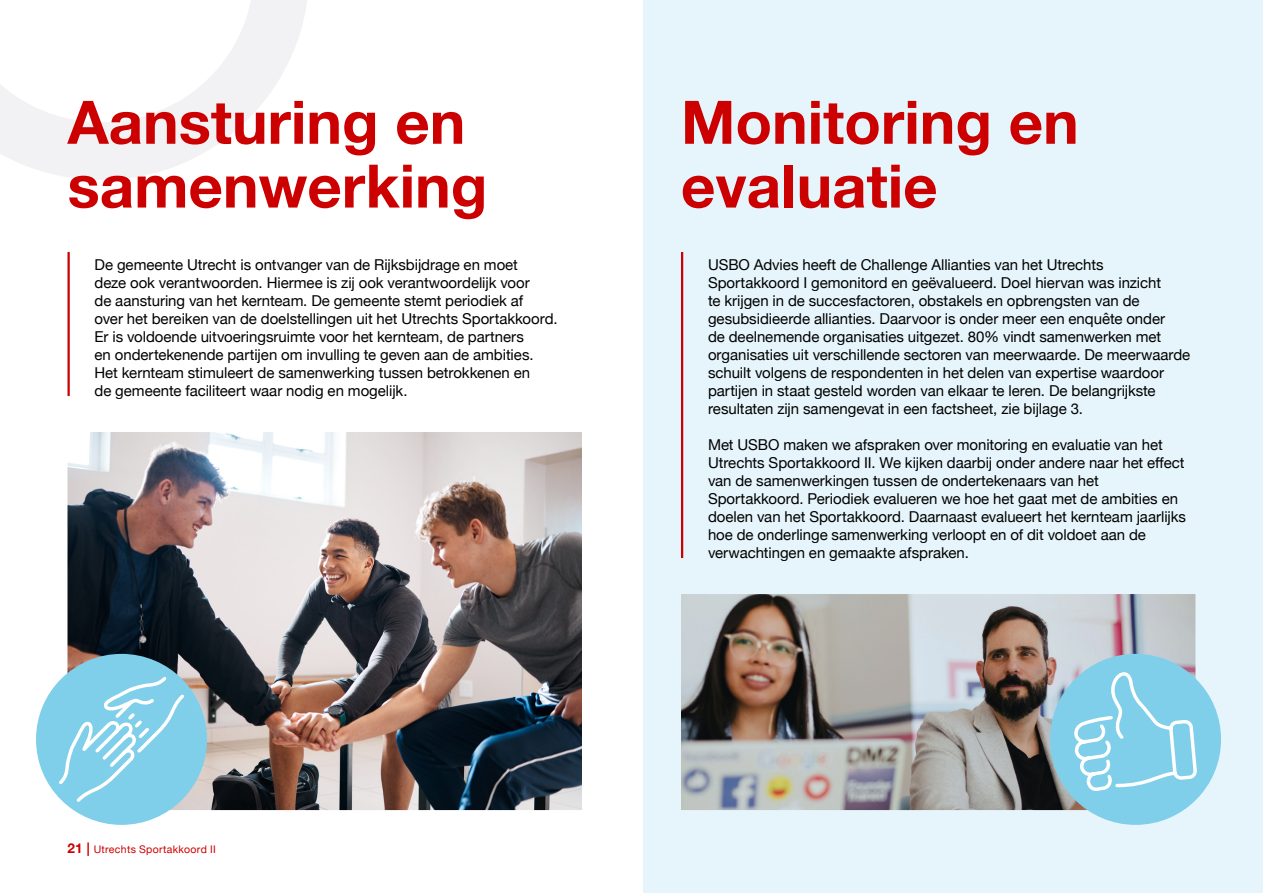
<style>
.page{position:relative;width:1263px;height:893px;background:#fff}
.page>*{position:absolute;margin:0;border:0;box-sizing:border-box;transform-origin:0 0}
.H1__TOC{font:700 60px/63.8px "Helvetica Neue";color:#c00}
.P___Broodtekst{font:15px/18px "Helvetica Neue";letter-spacing:-.005em;color:#000}
.t1{font:10.5px "Helvetica Neue";letter-spacing:.03em;color:#c00}
.s1{font-weight:700;font-size:13.5px}
</style>
<div class="page">
<svg style="left:0;top:0;width:307px;height:180px;fill:#f2f2f4"></svg>
<svg style="left:0;top:0;width:253px;height:122px"></svg>
<hr style="left:68px;top:252px;width:2px;height:144px;background:#c00">
<div style="left:643px;top:0;width:620px;height:893px;background:#e6f5fc"></div>
<hr style="left:681px;top:252px;width:2px;height:306px;background:#c00">
<img style="left:68px;top:432px;width:514px;height:378px">
<img style="left:681px;top:594px;width:514px;height:216px">
<div style="left:36px;top:654px;width:171px;height:171px;background:#80cfea;border-radius:50%"></div>
<svg style="left:56px;top:674px;width:131px;height:131px"></svg>
<div style="left:1050px;top:654px;width:171px;height:171px;background:#80cfea;border-radius:50%"></div>
<svg style="left:1071px;top:671px;width:128px;height:154px"></svg>
<h1 class="H1__TOC" style="left:68px;top:92px;width:421px">Aansturing en samenwerking</h1>
<p class="P___Broodtekst" style="left:94px;top:257px;width:465px">De gemeente Utrecht is ontvanger van de Rijksbijdrage en moet<br>deze ook verantwoorden. Hiermee is zij ook verantwoordelijk voor<br>de aansturing van het kernteam. De gemeente stemt periodiek af<br>over het bereiken van de doelstellingen uit het Utrechts Sportakkoord.<br>Er is voldoende uitvoeringsruimte voor het kernteam, de partners<br>en ondertekenende partijen om invulling te geven aan de ambities.<br>Het kernteam stimuleert de samenwerking tussen betrokkenen en<br>de gemeente faciliteert waar nodig en mogelijk.</p>
<p class="t1" style="left:68px;top:841px;width:150px"><span class="s1">21 |</span> Utrechts Sportakkoord II</p>
<h1 class="H1__TOC" style="left:681px;top:92px;width:399px">Monitoring en evaluatie</h1>
<p class="P___Broodtekst" style="left:708px;top:257px;width:484px">USBO Advies heeft de Challenge Allianties van het Utrechts Sportakkoord I gemonitord en geëvalueerd. Doel hiervan was inzicht<br>te krijgen in de succesfactoren, obstakels en opbrengsten van de gesubsidieerde allianties. Daarvoor is onder meer een enquête onder<br>de deelnemende organisaties uitgezet. 80% vindt samenwerken met organisaties uit verschillende sectoren van meerwaarde. De meerwaarde schuilt volgens de respondenten in het delen van expertise waardoor partijen in staat gesteld worden van elkaar te leren. De belangrijkste resultaten zijn samengevat in een factsheet, zie bijlage 3.</p>
<p class="P___Broodtekst" style="left:708px;top:437px;width:479px">Met USBO maken we afspraken over monitoring en evaluatie van het Utrechts Sportakkoord II. We kijken daarbij onder andere naar het effect van de samenwerkingen tussen de ondertekenaars van het Sportakkoord. Periodiek evalueren we hoe het gaat met de ambities en doelen van het Sportakkoord. Daarnaast evalueert het kernteam jaarlijks hoe de onderlinge samenwerking verloopt en of dit voldoet aan de verwachtingen en gemaakte afspraken.</p>
</div>
